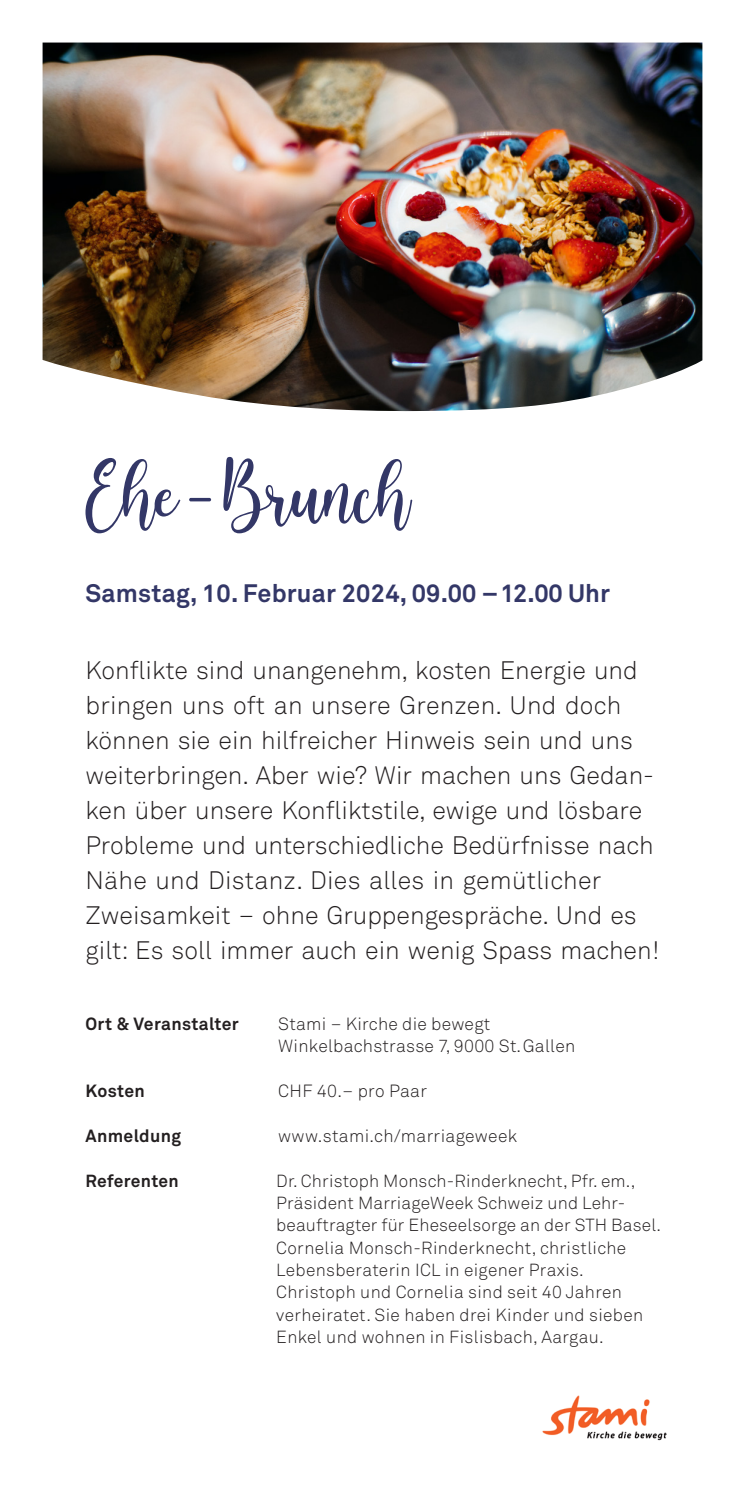
<style>
.page{position:relative;width:745px;height:1489px;background:#fff}
.page>*{position:absolute;margin:0;border:0;box-sizing:border-box;transform-origin:0 0}
.Titel{font:87.5px "better Personal Use";color:#333767}
.Lauftext{font:300 25px/35px "Akkurat Std";color:#231f20}
.t1{font:700 25px "Akkurat Std";letter-spacing:.01em;color:#333767}
.t2{font:300 17.5px "Akkurat Std";letter-spacing:.015em;color:#231f20}
.t3{font:700 17.5px "Akkurat Std";letter-spacing:.02em;color:#231f20}
.t4{font:300 17.25px/22.2px "Akkurat Std";letter-spacing:.02em;color:#231f20}
.t5{font:700 17.25px "Akkurat Std";letter-spacing:.015em;color:#231f20}
</style>
<div class="page">
<img style="left:542px;top:1395px;width:125px;height:46px">
<img style="left:43px;top:43px;width:659px;height:369px">
<p class="Titel" style="left:85px;top:441px;width:326px">Ehe-Brunch</p>
<p class="t1" style="left:85px;top:578px;width:525px">Samstag, 10. Februar 2024, 09.00 – 12.00 Uhr</p>
<p class="Lauftext" style="left:85px;top:653px;width:575px">Konflikte sind unangenehm, kosten Energie und bringen uns oft an unsere Grenzen. Und doch können sie ein hilfreicher Hinweis sein und uns weiterbringen. Aber wie? Wir machen uns Gedan&shy;ken über unsere Konfliktstile, ewige und lösbare Probleme und unterschiedliche Bedürfnisse nach Nähe und Distanz. Dies alles in gemütlicher Zweisamkeit – ohne Gruppengespräche. Und es gilt: Es soll immer auch ein wenig Spass machen!</p>
<p class="t3" style="left:85px;top:1012px;width:155px">Ort &amp; Veranstalter</p>
<p class="t2" style="left:278px;top:1013px;width:213px">Stami – Kirche die bewegt</p>
<p class="t2" style="left:278px;top:1035px;width:298px">Winkelbachstrasse 7, 9000 St.Gallen</p>
<p class="t3" style="left:85px;top:1080px;width:61px">Kosten</p>
<p class="t2" style="left:278px;top:1080px;width:150px">CHF 40.– pro Paar</p>
<p class="t3" style="left:85px;top:1125px;width:97px">Anmeldung</p>
<p class="t2" style="left:278px;top:1125px;width:240px">www.stami.ch/marriageweek</p>
<p class="t5" style="left:85px;top:1169px;width:95px">Referenten</p>
<p class="t4" style="left:276px;top:1169px;width:386px">Dr. Christoph Monsch-Rinderknecht, Pfr. em., Präsident MarriageWeek Schweiz und Lehr&shy;beauftragter für Eheseelsorge an der STH Basel.<br>Cornelia Monsch-Rinderknecht, christliche Lebensberaterin ICL in eigener Praxis.<br>Christoph und Cornelia sind seit 40 Jahren verheiratet. Sie haben drei Kinder und sieben Enkel und wohnen in Fislisbach, Aargau.</p>
</div>
